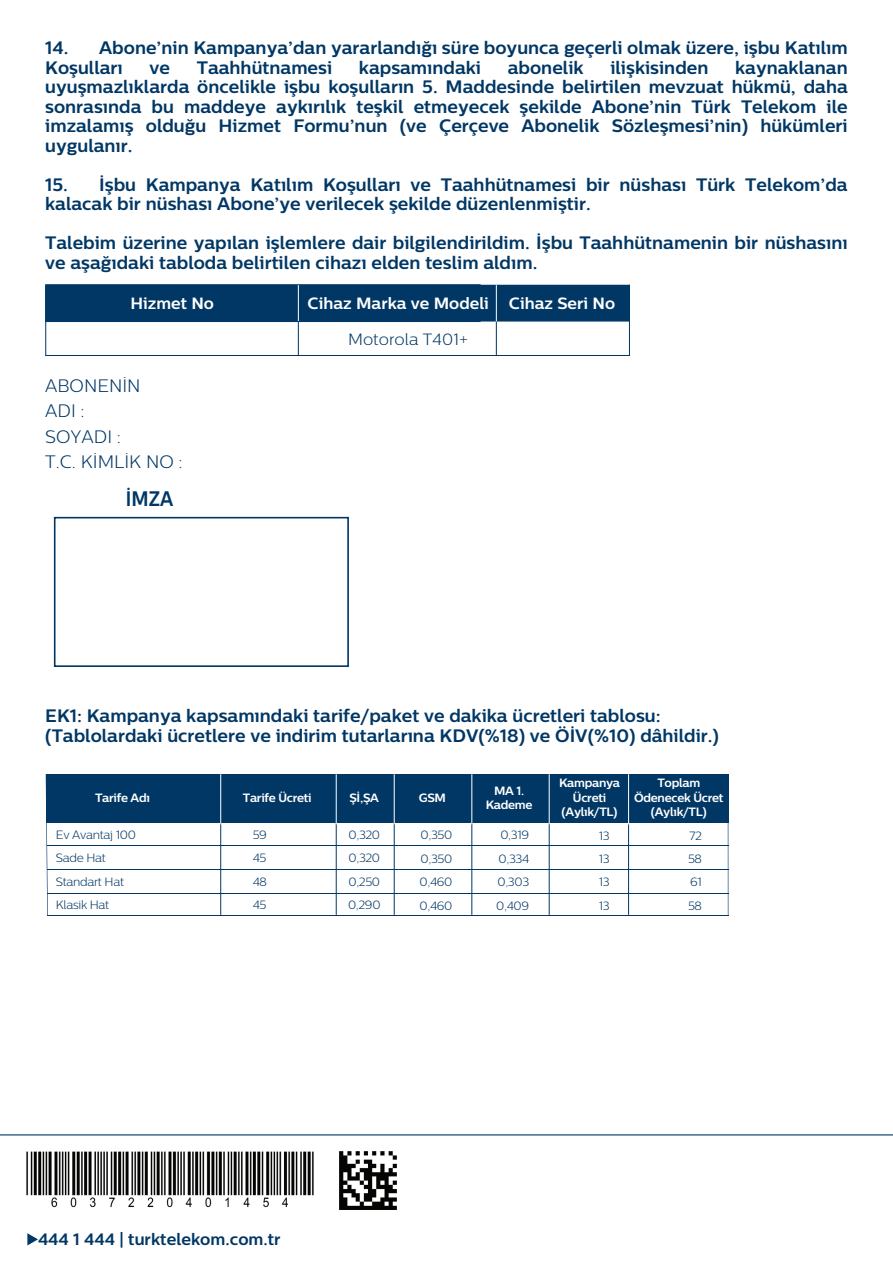
<style>
.page{position:relative;width:893px;height:1263px;background:#fff}
.page>*{position:absolute;margin:0;border:0;box-sizing:border-box;transform-origin:0 0}
.t1{font:700 21px "Centrale Sans";color:#003765;scale:.86 1}
.t2{font:700 18px/19.5px "Centrale Sans";color:#003765}
.t3{font:300 18px/25.5px "Centrale Sans";color:#003765}
.t4{font:700 16.5px "Centrale Sans";color:#003765}
.t5{font:700 16.35px "Centrale Sans";color:#fff}
.t6{font:300 16.35px "Centrale Sans";color:#003765}
.t7{font:300 12px/23.4px "Centrale Sans";letter-spacing:-.025em;color:#003765;text-align:justify}
.t8{font:700 12px/14.4px "Centrale Sans";letter-spacing:-.025em;color:#fff;text-align:center}
</style>
<div class="page">
<hr style="left:0;top:1135px;width:893px;height:1px;background:#003765">
<svg style="left:27px;top:1233px;width:11px;height:12px"></svg>
<div style="left:54px;top:517px;width:295px;height:150px;border:2px solid #003765"></div>
<div style="left:46px;top:774px;width:682px;height:48px;background:#003765"></div>
<hr style="left:47px;top:845px;width:681px;height:1px;background:#003765">
<hr style="left:47px;top:869px;width:681px;height:1px;background:#003765">
<hr style="left:47px;top:893px;width:681px;height:1px;background:#003765">
<hr style="left:47px;top:915px;width:681px;height:1px;background:#003765">
<svg style="left:46px;top:822px;width:2px;height:93px"></svg>
<hr style="left:728px;top:774px;width:1px;height:141px;background:#003765">
<hr style="left:220px;top:822px;width:1px;height:93px;background:#003765">
<hr style="left:220px;top:774px;width:1px;height:50px;background:#fff">
<hr style="left:336px;top:822px;width:1px;height:93px;background:#003765">
<hr style="left:336px;top:774px;width:1px;height:50px;background:#fff">
<hr style="left:394px;top:822px;width:1px;height:93px;background:#003765">
<hr style="left:394px;top:774px;width:1px;height:50px;background:#fff">
<hr style="left:471px;top:822px;width:1px;height:93px;background:#003765">
<hr style="left:471px;top:774px;width:1px;height:50px;background:#fff">
<hr style="left:549px;top:822px;width:1px;height:93px;background:#003765">
<hr style="left:549px;top:774px;width:1px;height:50px;background:#fff">
<hr style="left:628px;top:822px;width:1px;height:93px;background:#003765">
<hr style="left:628px;top:774px;width:1px;height:50px;background:#fff">
<hr style="left:45px;top:284px;width:79px;height:1px;background:#003765">
<hr style="left:124px;top:284px;width:357px;height:1px;background:#003765">
<div style="left:46px;top:285px;width:584px;height:37px;background:#003765"></div>
<hr style="left:298px;top:285px;width:1px;height:36px;background:#fff">
<hr style="left:45px;top:285px;width:1px;height:70px;background:#003765">
<hr style="left:629px;top:285px;width:1px;height:70px;background:#003765">
<hr style="left:298px;top:322px;width:1px;height:33px;background:#003765">
<hr style="left:496px;top:285px;width:1px;height:36px;background:#fff">
<hr style="left:496px;top:322px;width:1px;height:33px;background:#003765">
<hr style="left:45px;top:355px;width:585px;height:1px;background:#003765">
<img style="left:27px;top:1152px;width:287px;height:56px">
<img style="left:339px;top:1152px;width:57px;height:57px">
<p class="t2" style="left:45px;top:38px;width:804px">14. Abone’nin Kampanya’dan yararlandığı süre boyunca geçerli olmak üzere, işbu Katılım<br>Koşulları</p>
<p class="t2" style="left:45px;top:58px;width:804px;text-align:justify;text-indent:690px">kaynaklanan uyuşmazlıklarda öncelikle işbu koşulların 5. Maddesinde belirtilen mevzuat hükmü, daha sonrasında bu maddeye aykırılık teşkil etmeyecek şekilde Abone’nin Türk Telekom ile imzalamış olduğu Hizmet Formu’nun (ve Çerçeve Abonelik Sözleşmesi’nin) hükümleri uygulanır.</p>
<p class="t2" style="left:45px;top:174px;width:804px">15. İşbu Kampanya Katılım Koşulları ve Taahhütnamesi bir nüshası Türk Telekom’da kalacak bir nüshası Abone’ye verilecek şekilde düzenlenmiştir.</p>
<p class="t2" style="left:45px;top:233px;width:804px">Talebim üzerine yapılan işlemlere dair bilgilendirildim. İşbu Taahhütnamenin bir nüshasını ve aşağıdaki tabloda belirtilen cihazı elden teslim aldım.</p>
<p class="t2" style="left:150px;top:58px;width:22px">ve</p>
<p class="t2" style="left:197px;top:58px;width:137px">Taahhütnamesi</p>
<p class="t2" style="left:359px;top:58px;width:124px">kapsamındaki</p>
<p class="t2" style="left:508px;top:58px;width:77px">abonelik</p>
<p class="t2" style="left:610px;top:58px;width:100px">ilişkisinden</p>
<p class="t5" style="left:130px;top:294px;width:85px">Hizmet No</p>
<p class="t5" style="left:308px;top:294px;width:183px">Cihaz Marka ve Modeli</p>
<p class="t6" style="left:348px;top:330px;width:122px">Motorola T401+</p>
<p class="t3" style="left:45px;top:373px;width:139px">ABONENİN<br>ADI :<br>SOYADI :<br>T.C. KİMLİK NO :</p>
<p class="t1" style="left:126px;top:485px;width:57px">İMZA</p>
<p class="t5" style="left:509px;top:294px;width:108px">Cihaz Seri No</p>
<p class="t2" style="left:45px;top:705px;width:675px">EK1: Kampanya kapsamındaki tarife/paket ve dakika ücretleri tablosu: (Tablolardaki ücretlere ve indirim tutarlarına KDV(%18) ve ÖİV(%10) dâhildir.)</p>
<p class="t8" style="left:95px;top:790px;width:56px">Tarife Adı</p>
<p class="t8" style="left:243px;top:791px;width:70px">Tarife Ücreti</p>
<p class="t8" style="left:349px;top:791px;width:31px">Şİ,ŞA</p>
<p class="t8" style="left:419px;top:790px;width:29px">GSM</p>
<p class="t8" style="left:486px;top:783px;width:48px">MA 1.<br>Kademe</p>
<p class="t8" style="left:559px;top:776px;width:63px">Kampanya<br>Ücreti (Aylık/TL)</p>
<p class="t8" style="left:634px;top:776px;width:91px">Toplam<br>Ödenecek Ücret (Aylık/TL)</p>
<p class="t7" style="left:56px;top:823px;width:81px;text-align:left">Ev Avantaj 100<br>Sade Hat<br>Standart Hat<br>Klasik Hat</p>
<p class="t7" style="left:253px;top:823px;width:16px">59<br>45<br>48<br>45</p>
<p class="t7" style="left:348px;top:823px;width:34px">0,320<br>0,320<br>0,250<br>0,290</p>
<p class="t7" style="left:496px;top:823px;width:35px;text-align:center">0,319<br>0,334<br>0,303<br>0,409</p>
<p class="t7" style="left:599px;top:823px;width:12px">13<br>13<br>13<br>13</p>
<p class="t7" style="left:688px;top:823px;width:15px">72<br>58<br>61<br>58</p>
<p class="t7" style="left:420px;top:823px;width:34px">0,350<br>0,350<br>0,460<br>0,460</p>
<p class="t4" style="left:38px;top:1229px;width:244px">444 1 444 | turktelekom.com.tr</p>
</div>
